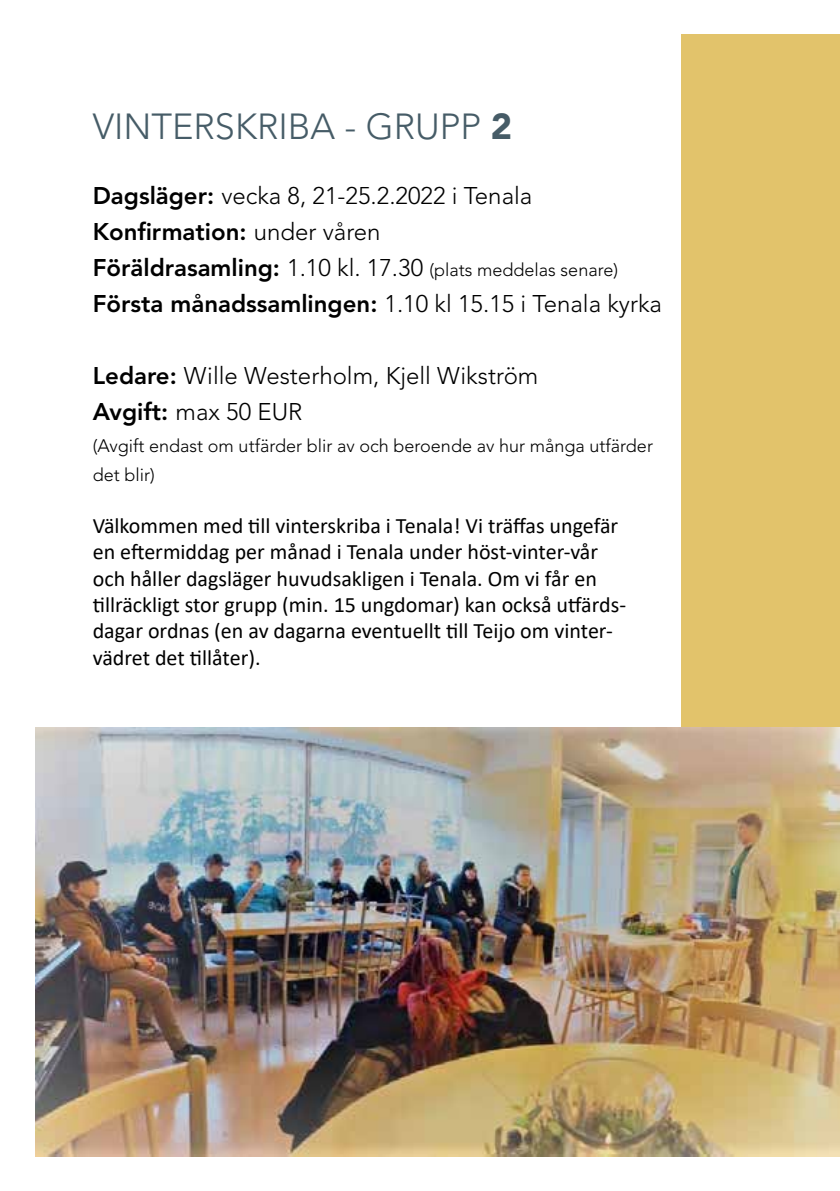
<style>
.page{position:relative;width:840px;height:1191px;background:#fff}
.page>*{position:absolute;margin:0;border:0;box-sizing:border-box;transform-origin:0 0}
.t1{font:300 36px "Avenir LT Std";color:#465c67}
.t2{font:300 24px/36px "Avenir LT Std";color:#000}
.t3{font:22px/26.4px "Calibri";color:#000}
.t4{font:300 18px/28.8px "Avenir LT Std";color:#000}
.s1{font-weight:900}
.s2{font-weight:800}
.s3{font-weight:800;font-size:24px}
.s4{font-size:24px}
</style>
<div class="page">
<div style="left:680px;top:34px;width:159px;height:738px;background:#e2c36b"></div>
<img style="left:35px;top:728px;width:804px;height:429px">
<h1 class="t1" style="left:93px;top:105px;width:420px">VINTERSKRIBA - GRUPP <span class="s1">2</span></h1>
<p class="t2" style="left:93px;top:178px;width:441px"><span class="s2">Dagsläger:</span> vecka 8, 21-25.2.2022 i Tenala<br><span class="s2">Konfirmation:</span> under våren</p>
<p class="t4" style="left:93px;top:255px;width:526px"><span class="s3">Föräldrasamling:</span> <span class="s4">1.10 kl. 17.30</span> (plats meddelas senare)</p>
<p class="t2" style="left:93px;top:286px;width:570px"><span class="s2">Första månadssamlingen:</span> 1.10 kl 15.15 i Tenala kyrka</p>
<p class="t2" style="left:93px;top:358px;width:447px"><span class="s2">Ledare:</span> Wille Westerholm, Kjell Wikström<br><span class="s2">Avgift:</span> max 50 EUR</p>
<p class="t4" style="left:93px;top:431px;width:561px">(Avgift endast om utfärder blir av och beroende av hur många utfärder det blir)</p>
<p class="t3" style="left:93px;top:511px;width:534px">Välkommen med till vinterskriba i Tenala! Vi träffas ungefär en eftermiddag per månad i Tenala under höst-vinter-vår och håller dagsläger huvudsakligen i Tenala. Om vi får en tillräckligt stor grupp (min. 15 ungdomar) kan också utfärds&shy;dagar ordnas (en av dagarna eventuellt till Teijo om vinter&shy;vädret det tillåter).</p>
</div>
